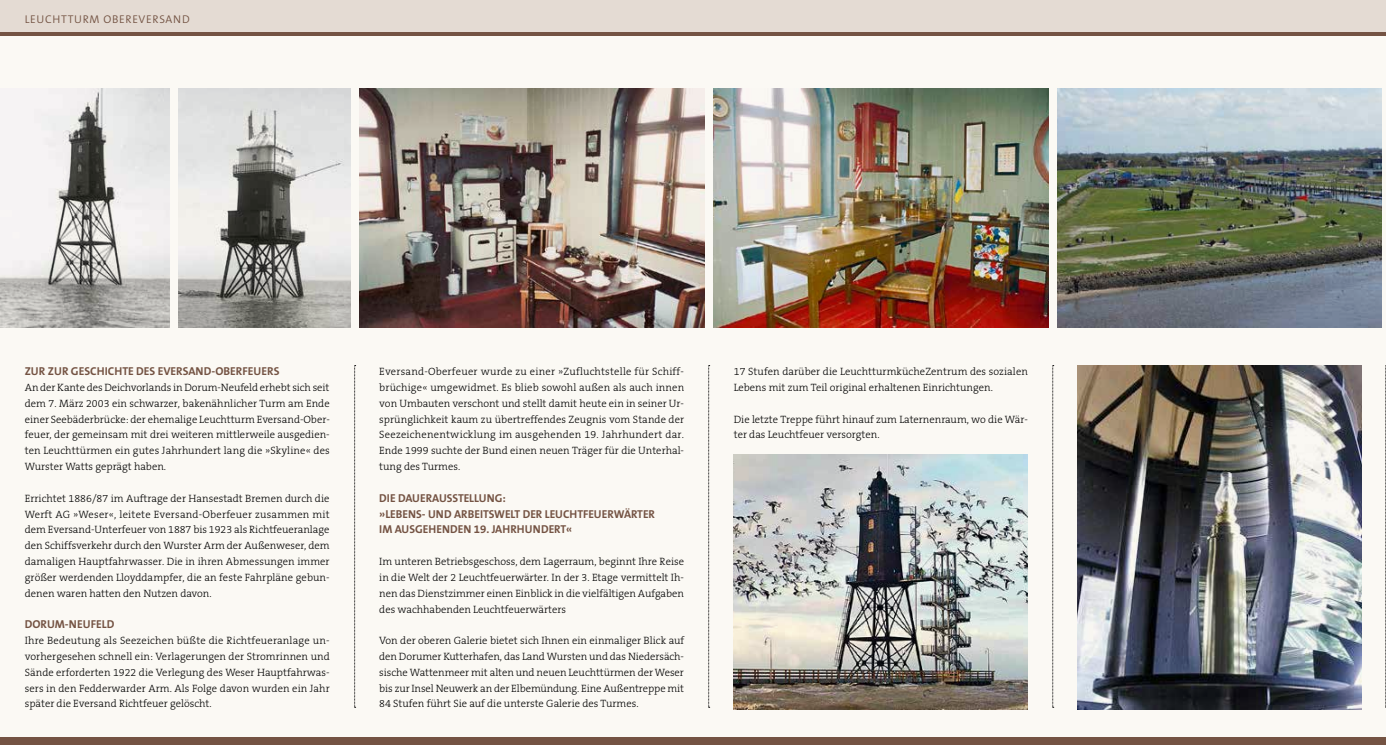
<style>
.page{position:relative;width:1386px;height:745px;background:#fff}
.page>*{position:absolute;margin:0;border:0;box-sizing:border-box;transform-origin:0 0}
.t1{font:700 11.5px/15.9px "The Sans B7";color:#765647}
.t2{font:300 11.25px "The Sans B4";letter-spacing:.06em;color:#765647}
.t3{font:300 10.62px/15.8px "The Serif B3";color:#000;text-align:justify}
</style>
<div class="page">
<svg style="left:1385px;top:365px;width:1px;height:342px"></svg>
<img style="left:0;top:0;width:1385px;height:744px">
<p class="t2" style="left:25px;top:13px;width:166px">LEUCHTTURM OBEREVERSAND</p>
<p class="t1" style="left:25px;top:363px;width:256px">ZUR ZUR GESCHICHTE DES EVERSAND-OBERFEUERS</p>
<p class="t3" style="left:25px;top:379px;width:306px">An der Kante des Deichvorlands in Dorum-Neufeld erhebt sich seit dem 7. März 2003 ein schwarzer, bakenähnlicher Turm am Ende einer Seebäderbrücke: der ehemalige Leuchtturm Eversand-Ober&shy;feuer, der gemeinsam mit drei weiteren mittlerweile ausgedien&shy;ten Leuchttürmen ein gutes Jahrhundert lang die »Skyline« des Wurster Watts geprägt haben.</p>
<p class="t3" style="left:25px;top:490px;width:306px">Errichtet 1886/87 im Auftrage der Hansestadt Bremen durch die Werft AG »Weser«, leitete Eversand-Oberfeuer zusammen mit dem Eversand-Unterfeuer von 1887 bis 1923 als Richtfeueranlage den Schiffsverkehr durch den Wurster Arm der Außenweser, dem damaligen Hauptfahrwasser. Die in ihren Abmessungen immer größer werdenden Lloyddampfer, die an feste Fahrpläne gebun&shy;denen waren hatten den Nutzen davon.</p>
<p class="t1" style="left:25px;top:616px;width:91px">DORUM-NEUFELD</p>
<p class="t3" style="left:25px;top:632px;width:306px">Ihre Bedeutung als Seezeichen büßte die Richtfeueranlage un&shy;vorhergesehen schnell ein: Verlagerungen der Stromrinnen und Sände erforderten 1922 die Verlegung des Weser Hauptfahrwas&shy;sers in den Fedderwarder Arm. Als Folge davon wurden ein Jahr später die Eversand Richtfeuer gelöscht.</p>
<p class="t3" style="left:379px;top:364px;width:306px">Eversand-Oberfeuer wurde zu einer »Zufluchtstelle für Schiff&shy;brüchige« umgewidmet. Es blieb sowohl außen als auch innen von Umbauten verschont und stellt damit heute ein in seiner Ur&shy;sprünglichkeit kaum zu übertreffendes Zeugnis vom Stande der Seezeichenentwicklung im ausgehenden 19. Jahrhundert dar.<br>Ende 1999 suchte der Bund einen neuen Träger für die Unterhal&shy;tung des Turmes.</p>
<p class="t1" style="left:379px;top:490px;width:277px">DIE DAUERAUSSTELLUNG:<br>»LEBENS- UND ARBEITSWELT DER LEUCHTFEUERWÄRTER<br>IM AUSGEHENDEN 19. JAHRHUNDERT«</p>
<p class="t3" style="left:379px;top:553px;width:306px">Im unteren Betriebsgeschoss, dem Lagerraum, beginnt Ihre Reise in die Welt der 2 Leuchtfeuerwärter. In der 3. Etage vermittelt Ih&shy;nen das Dienstzimmer einen Einblick in die vielfältigen Aufgaben des wachhabenden Leuchtfeuerwärters</p>
<p class="t3" style="left:379px;top:632px;width:306px">Von der oberen Galerie bietet sich Ihnen ein einmaliger Blick auf den Dorumer Kutterhafen, das Land Wursten und das Niedersäch&shy;sische Wattenmeer mit alten und neuen Leuchttürmen der Weser bis zur Insel Neuwerk an der Elbemündung. Eine Außentreppe mit 84 Stufen führt Sie auf die unterste Galerie des Turmes.</p>
<p class="t3" style="left:733px;top:364px;width:296px">17 Stufen darüber die LeuchtturmkücheZentrum des sozialen<br>Lebens mit zum Teil original erhaltenen Einrichtungen.</p>
<p class="t3" style="left:733px;top:411px;width:296px">Die letzte Treppe führt hinauf zum Laternenraum, wo die Wär&shy;ter das Leuchtfeuer versorgten.</p>
</div>
